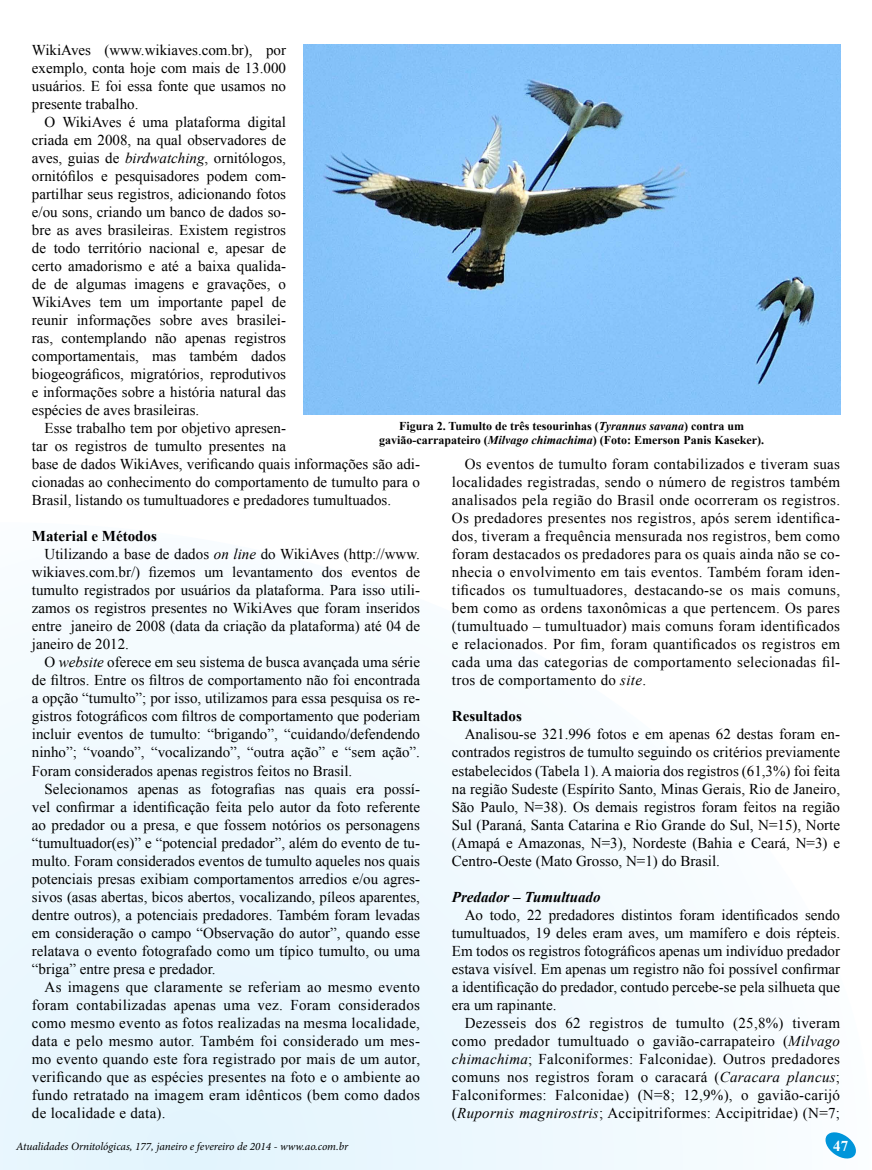
<style>
.page{position:relative;width:872px;height:1170px;background:#fff}
.page>*{position:absolute;margin:0;border:0;box-sizing:border-box;transform-origin:0 0}
.t1{font:15px/18px "Times New Roman";color:#000;text-align:justify}
.t2{font:15px "Times New Roman";letter-spacing:.02em;color:#000}
.t3{font:700 15px "Times New Roman";color:#000}
.t4{font:italic 700 15px "Times New Roman";color:#000}
.t5{font:700 15px "Times New Roman";color:#fff}
.t6{font:700 12px/14.4px "Times New Roman";color:#000;text-align:center}
.t7{font:italic 11.25px "Minion Pro";letter-spacing:-.005em;color:#000}
.s1{font-style:italic}
</style>
<div class="page">
<svg style="left:0;top:632px;width:717px;height:537px"></svg>
<svg style="left:825px;top:1132px;width:31px;height:27px"></svg>
<img style="left:303px;top:45px;width:537px;height:370px">
<p class="t1" style="left:32px;top:41px;width:256px">WikiAves (www.wikiaves.com.br), por exemplo, conta hoje com mais de 13.000 usuários. E foi essa fonte que usamos no presente trabalho.</p>
<p class="t1" style="left:32px;top:113px;width:256px;text-indent:13px">O WikiAves é uma plataforma digital criada em 2008, na qual observadores de aves, guias de <span class="s1">birdwatching</span>, ornitólogos, ornitófilos e pesquisadores podem com&shy;partilhar seus registros, adicionando fotos e/ou sons, criando um banco de dados so&shy;bre as aves brasileiras. Existem registros de todo território nacional e, apesar de certo amadorismo e até a baixa qualida&shy;de de algumas imagens e gravações, o WikiAves tem um importante papel de reunir informações sobre aves brasilei&shy;ras, contemplando não apenas registros comportamentais, mas também dados biogeográficos, migratórios, reprodutivos e informações sobre a história natural das espécies de aves brasileiras.</p>
<p class="t1" style="left:32px;top:419px;width:390px;text-align:left;text-indent:13px">Esse trabalho tem por objetivo apresen-<br>tar os registros de tumulto presentes na<br>base de dados WikiAves, verificando quais informações são adi&shy;cionadas ao conhecimento do comportamento de tumulto para o Brasil, listando os tumultuadores e predadores tumultuados.</p>
<p class="t3" style="left:32px;top:526px;width:126px">Material e Métodos</p>
<p class="t1" style="left:45px;top:545px;width:377px">Utilizando a base de dados <span class="s1">on line</span> do WikiAves (http://www.</p>
<p class="t1" style="left:32px;top:563px;width:389px">wikiaves.com.br/) fizemos um levantamento dos eventos de</p>
<p class="t1" style="left:32px;top:581px;width:389px">tumulto registrados por usuários da plataforma. Para isso utili-</p>
<p class="t1" style="left:32px;top:599px;width:390px">zamos os registros presentes no WikiAves que foram inseridos</p>
<p class="t1" style="left:32px;top:617px;width:390px">entre janeiro de 2008 (data da criação da plataforma) até 04 de</p>
<p class="t1" style="left:32px;top:635px;width:99px">janeiro de 2012.</p>
<p class="t1" style="left:45px;top:653px;width:377px">O <span class="s1">website</span> oferece em seu sistema de busca avançada uma série</p>
<p class="t1" style="left:32px;top:671px;width:390px">de filtros. Entre os filtros de comportamento não foi encontrada</p>
<p class="t1" style="left:32px;top:689px;width:389px">a opção “tumulto”; por isso, utilizamos para essa pesquisa os re-</p>
<p class="t1" style="left:32px;top:707px;width:390px">gistros fotográficos com filtros de comportamento que poderiam</p>
<p class="t1" style="left:32px;top:725px;width:390px">incluir eventos de tumulto: “brigando”, “cuidando/defendendo</p>
<p class="t1" style="left:32px;top:743px;width:390px">ninho”; “voando”, “vocalizando”, “outra ação” e “sem ação”.</p>
<p class="t1" style="left:32px;top:761px;width:322px">Foram considerados apenas registros feitos no Brasil.</p>
<p class="t1" style="left:45px;top:779px;width:377px">Selecionamos apenas as fotografias nas quais era possí-</p>
<p class="t1" style="left:32px;top:797px;width:390px">vel confirmar a identificação feita pelo autor da foto referente</p>
<p class="t1" style="left:32px;top:815px;width:389px">ao predador ou a presa, e que fossem notórios os personagens</p>
<p class="t1" style="left:32px;top:833px;width:390px">“tumultuador(es)” e “potencial predador”, além do evento de tu-</p>
<p class="t1" style="left:32px;top:851px;width:389px">multo. Foram considerados eventos de tumulto aqueles nos quais</p>
<p class="t1" style="left:32px;top:869px;width:390px">potenciais presas exibiam comportamentos arredios e/ou agres-</p>
<p class="t1" style="left:32px;top:887px;width:390px">sivos (asas abertas, bicos abertos, vocalizando, píleos aparentes,</p>
<p class="t1" style="left:32px;top:905px;width:390px">dentre outros), a potenciais predadores. Também foram levadas</p>
<p class="t1" style="left:32px;top:923px;width:389px">em consideração o campo “Observação do autor”, quando esse</p>
<p class="t1" style="left:32px;top:941px;width:390px">relatava o evento fotografado como um típico tumulto, ou uma</p>
<p class="t1" style="left:32px;top:959px;width:185px">“briga” entre presa e predador.</p>
<p class="t2" style="left:45px;top:976px;width:377px">As imagens que claramente se referiam ao mesmo evento</p>
<p class="t2" style="left:32px;top:994px;width:390px">foram contabilizadas apenas uma vez. Foram considerados</p>
<p class="t2" style="left:32px;top:1012px;width:390px">como mesmo evento as fotos realizadas na mesma localidade,</p>
<p class="t2" style="left:32px;top:1030px;width:390px">data e pelo mesmo autor. Também foi considerado um mes-</p>
<p class="t2" style="left:32px;top:1048px;width:390px">mo evento quando este fora registrado por mais de um autor,</p>
<p class="t2" style="left:32px;top:1066px;width:390px">verificando que as espécies presentes na foto e o ambiente ao</p>
<p class="t2" style="left:32px;top:1084px;width:390px">fundo retratado na imagem eram idênticos (bem como dados</p>
<p class="t2" style="left:32px;top:1102px;width:135px">de localidade e data).</p>
<p class="t6" style="left:379px;top:418px;width:386px">Figura 2. Tumulto de três tesourinhas (<span class="s1">Tyrannus savana</span>) contra um gavião-carrapateiro (<span class="s1">Milvago chimachima</span>) (Foto: Emerson Panis Kaseker).</p>
<p class="t1" style="left:452px;top:455px;width:390px;text-indent:13px">Os eventos de tumulto foram contabilizados e tiveram suas localidades registradas, sendo o número de registros também analisados pela região do Brasil onde ocorreram os registros.<br>Os predadores presentes nos registros, após serem identifica&shy;dos, tiveram a frequência mensurada nos registros, bem como foram destacados os predadores para os quais ainda não se co&shy;nhecia o envolvimento em tais eventos. Também foram iden&shy;tificados os tumultuadores, destacando-se os mais comuns, bem como as ordens taxonômicas a que pertencem. Os pares (tumultuado – tumultuador) mais comuns foram identificados e relacionados. Por fim, foram quantificados os registros em cada uma das categorias de comportamento selecionadas fil&shy;tros de comportamento do <span class="s1">site</span>.</p>
<p class="t3" style="left:452px;top:706px;width:72px">Resultados</p>
<p class="t1" style="left:452px;top:725px;width:390px;text-indent:13px">Analisou-se 321.996 fotos e em apenas 62 destas foram en&shy;contrados registros de tumulto seguindo os critérios previamente estabelecidos (Tabela 1). A maioria dos registros (61,3%) foi feita na região Sudeste (Espírito Santo, Minas Gerais, Rio de Janeiro, São Paulo, N=38). Os demais registros foram feitos na região Sul (Paraná, Santa Catarina e Rio Grande do Sul, N=15), Norte (Amapá e Amazonas, N=3), Nordeste (Bahia e Ceará, N=3) e Centro-Oeste (Mato Grosso, N=1) do Brasil.</p>
<p class="t4" style="left:452px;top:886px;width:150px">Predador – Tumultuado</p>
<p class="t1" style="left:452px;top:905px;width:390px;text-indent:13px">Ao todo, 22 predadores distintos foram identificados sendo tumultuados, 19 deles eram aves, um mamífero e dois répteis.<br>Em todos os registros fotográficos apenas um indivíduo predador estava visível. Em apenas um registro não foi possível confirmar a identificação do predador, contudo percebe-se pela silhueta que era um rapinante.</p>
<p class="t1" style="left:452px;top:1013px;width:390px;text-indent:13px">Dezesseis dos 62 registros de tumulto (25,8%) tiveram como predador tumultuado o gavião-carrapateiro (<span class="s1">Milvago chimachima</span>; Falconiformes: Falconidae)<span class="s1">.</span> Outros predadores comuns nos registros foram o caracará (<span class="s1">Caracara plancus</span>; Falconiformes: Falconidae) (N=8; 12,9%), o gavião-carijó (<span class="s1">Rupornis magnirostris</span>; Accipitriformes: Accipitridae) (N=7;</p>
<p class="t7" style="left:16px;top:1138px;width:334px">Atualidades Ornitológicas, 177, janeiro e fevereiro de 2014 - www.ao.com.br</p>
<p class="t5" style="left:833px;top:1134px;width:16px">47</p>
</div>
